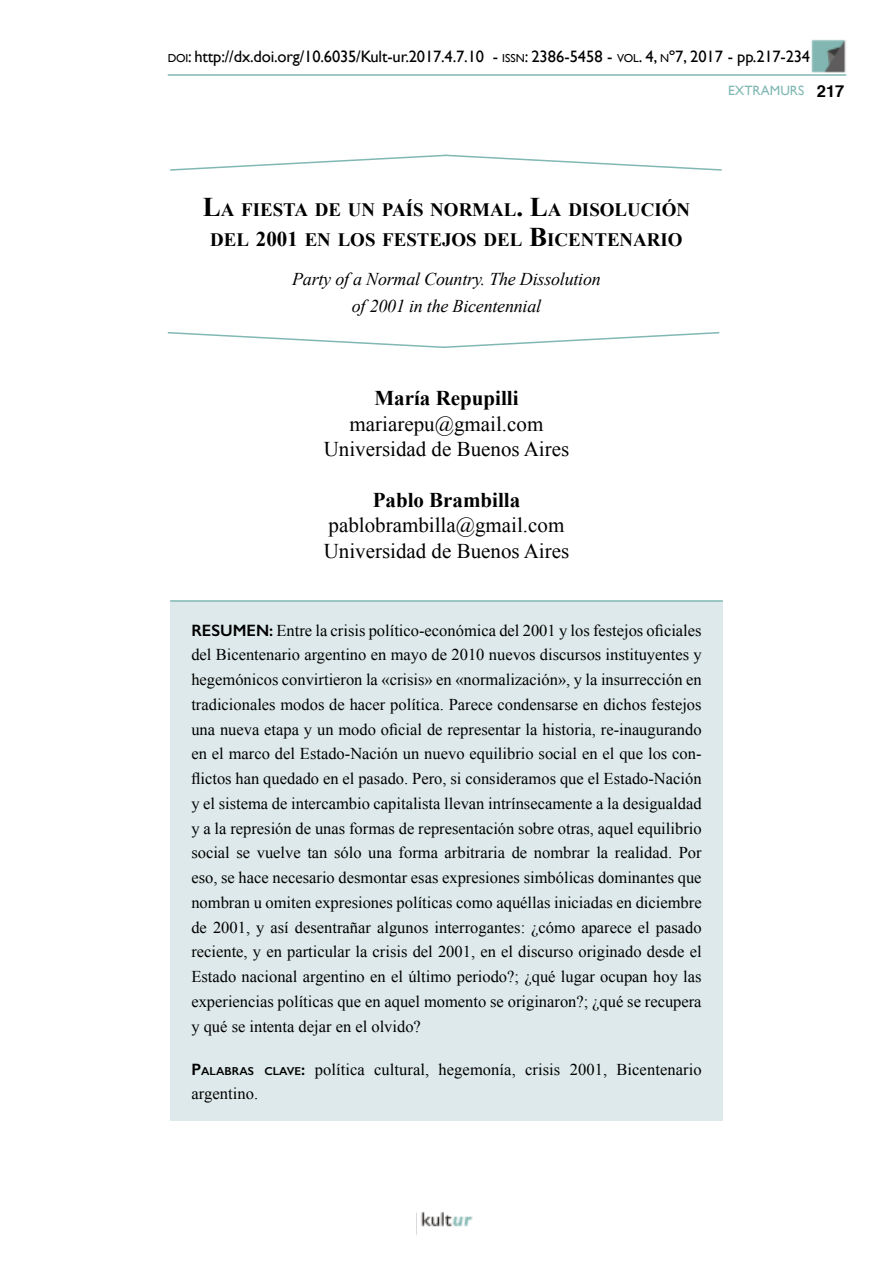
<style>
.page{position:relative;width:893px;height:1263px;background:#fff}
.page>*{position:absolute;margin:0;border:0;box-sizing:border-box;transform-origin:0 0}
.t1{font:21px/25.5px "Times New Roman";color:#000;text-align:center}
.t2{font:700 21px "Times New Roman";color:#000}
.t3{font:700 18.9px/30px "Times New Roman";color:#000;text-align:center}
.t4{font:italic 18px/27px "Times New Roman";letter-spacing:-.01em;color:#000;text-align:center}
.t5{font:16.5px/24.8px "Times New Roman";letter-spacing:.005em;color:#000;text-align:justify}
.t6{font:16.5px "Gill Sans";letter-spacing:-.01em;color:#000}
.t7{font:13.5px "Gill Sans";color:#81b8b3}
.s1{font-size:11.55px}
.s2{font-style:inherit}
.s3{font-family:"Helvetica";font-weight:700;font-size:16.5px;color:#000}
.s4{font-size:27px}
.s5{font-size:21px}
.s6{font-family:"Gill Sans";font-weight:600}
.s7{font-family:"Gill Sans";font-weight:600;font-size:11.55px}
</style>
<div class="page">
<img style="left:421px;top:1212px;width:52px;height:15px">
<img style="left:811px;top:39px;width:35px;height:34px">
<hr style="left:168px;top:74px;width:678px;height:2px;background:#81b8b3">
<div style="left:170px;top:602px;width:553px;height:519px;background:#dde9ea"></div>
<hr style="left:170px;top:600px;width:553px;height:2px;background:#81b8b3">
<svg style="left:170px;top:154px;width:552px;height:17px"></svg>
<svg style="left:167px;top:332px;width:553px;height:16px"></svg>
<p class="t6" style="left:168px;top:47px;width:644px"><span class="s1">DOI</span>: http://dx.doi.org/10.6035/Kult-ur.2017.4.7.10 - <span class="s1">ISSN</span>: 2386-5458 - <span class="s1">VOL</span><span class="s2">. 4,</span> <span class="s1">N</span><span class="s2">º7, 2017 -</span> pp.<span class="s2">217-234</span></p>
<p class="t7" style="left:728px;top:83px;width:118px">EXTRAMURS <span class="s3">217</span></p>
<p class="t3" style="left:203px;top:194px;width:489px"><span class="s4">L</span>A FIESTA DE UN PAÍS NORMAL<span class="s4">. L</span>A DISOLUCIÓN<br>DEL <span class="s5">2001</span> EN LOS FESTEJOS DEL <span class="s4">B</span>ICENTENARIO</p>
<p class="t4" style="left:292px;top:265px;width:310px">Party of a Normal Country. The Dissolution of 2001 in the Bicentennial</p>
<p class="t2" style="left:374px;top:384px;width:146px">María Repupilli</p>
<p class="t1" style="left:324px;top:411px;width:247px">mariarepu@gmail.com<br>Universidad de Buenos Aires</p>
<p class="t2" style="left:373px;top:485px;width:149px">Pablo Brambilla</p>
<p class="t1" style="left:324px;top:512px;width:247px;text-align:left">pablobrambilla@gmail.com<br>Universidad de Buenos Aires</p>
<p class="t5" style="left:191px;top:617px;width:512px"><span class="s6">RESUMEN:</span> Entre la crisis político-económica del 2001 y los festejos oficiales del Bicentenario argentino en mayo de 2010 nuevos discursos instituyentes y hegemónicos convirtieron la «crisis» en «normalización», y la insurrección en tradicionales modos de hacer política. Parece condensarse en dichos festejos una nueva etapa y un modo oficial de representar la historia, re-inaugurando en el marco del Estado-Nación un nuevo equilibrio social en el que los con&shy;flictos han quedado en el pasado. Pero, si consideramos que el Estado-Nación y el sistema de intercambio capitalista llevan intrínsecamente a la desigualdad y a la represión de unas formas de representación sobre otras, aquel equilibrio social se vuelve tan sólo una forma arbitraria de nombrar la realidad. Por eso, se hace necesario desmontar esas expresiones simbólicas dominantes que nombran u omiten expresiones políticas como aquéllas iniciadas en diciembre de 2001, y así desentrañar algunos interrogantes: ¿cómo aparece el pasado reciente, y en particular la crisis del 2001, en el discurso originado desde el Estado nacional argentino en el último periodo?; ¿qué lugar ocupan hoy las experiencias políticas que en aquel momento se originaron?; ¿qué se recupera y qué se intenta dejar en el olvido?</p>
<p class="t5" style="left:191px;top:1056px;width:512px"><span class="s6">P</span><span class="s7">ALABRAS CLAVE</span><span class="s6">:</span> política cultural, hegemonía, crisis 2001, Bicentenario argentino.</p>
</div>
